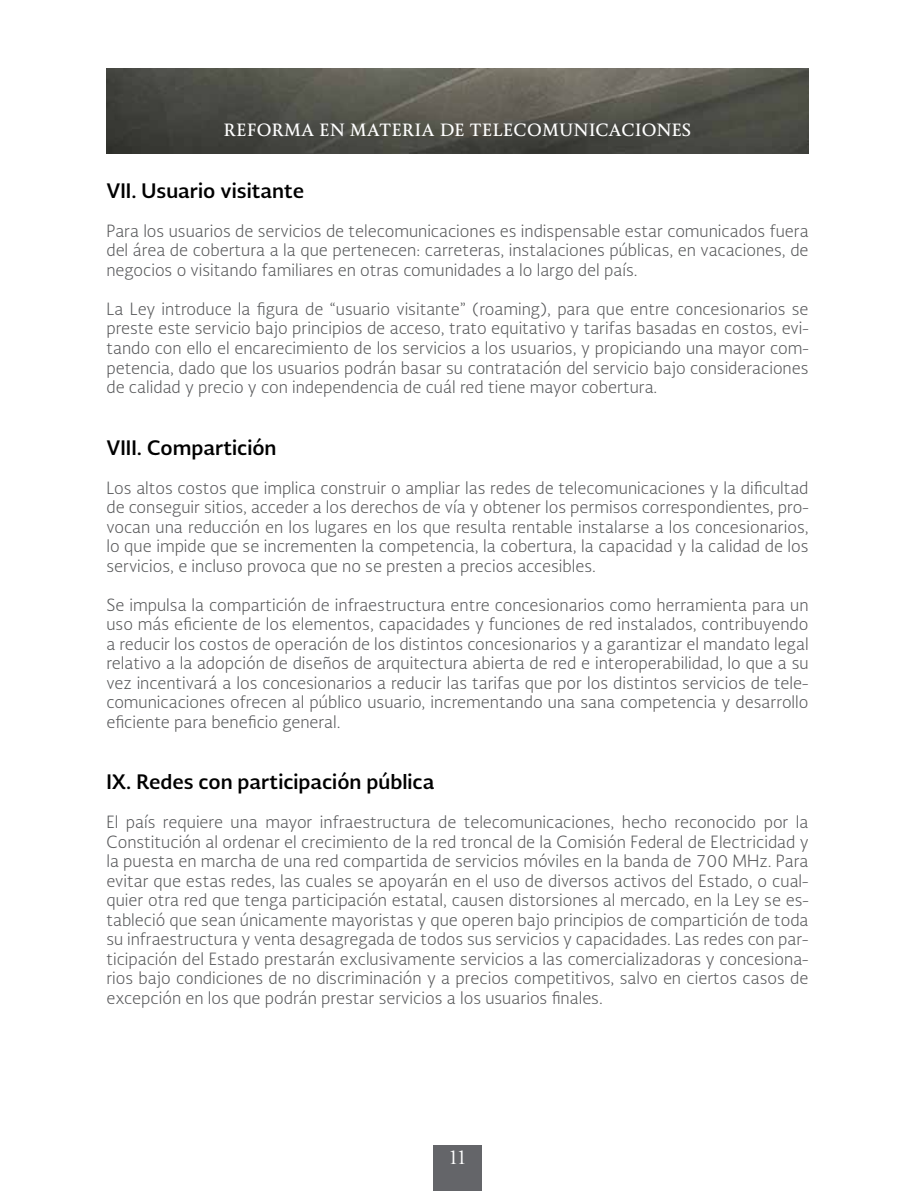
<style>
.page{position:relative;width:915px;height:1191px;background:#fff}
.page>*{position:absolute;margin:0;border:0;box-sizing:border-box;transform-origin:0 0}
.t1{font:700 19.5px "Soberana Sans";color:#000}
.t2{font:18px "Soberana Titular";color:#fff}
.t3{font:300 16.5px/19.5px "Soberana Sans";color:#58595b;text-align:justify}
.t4{font:700 16.5px "Soberana Titular";color:#fff}
</style>
<div class="page">
<img style="left:106px;top:68px;width:702px;height:85px">
<div style="left:433px;top:1145px;width:49px;height:46px;background:#646569"></div>
<p class="t4" style="left:223px;top:119px;width:469px">REFORMA EN MATERIA DE TELECOMUNICACIONES</p>
<p class="t1" style="left:106px;top:177px;width:199px">VII. Usuario visitante</p>
<p class="t3" style="left:106px;top:221px;width:703px">Para los usuarios de servicios de telecomunicaciones es indispensable estar comunicados fuera del área de cobertura a la que pertenecen: carreteras, instalaciones públicas, en vacaciones, de negocios o visitando familiares en otras comunidades a lo largo del país.</p>
<p class="t3" style="left:106px;top:299px;width:703px">La Ley introduce la figura de “usuario visitante” (roaming), para que entre concesionarios se preste este servicio bajo principios de acceso, trato equitativo y tarifas basadas en costos, evi&shy;tando con ello el encarecimiento de los servicios a los usuarios, y propiciando una mayor com&shy;petencia, dado que los usuarios podrán basar su contratación del servicio bajo consideraciones de calidad y precio y con independencia de cuál red tiene mayor cobertura.</p>
<p class="t1" style="left:106px;top:434px;width:171px">VIII. Compartición</p>
<p class="t3" style="left:106px;top:477px;width:703px">Los altos costos que implica construir o ampliar las redes de telecomunicaciones y la dificultad de conseguir sitios, acceder a los derechos de vía y obtener los permisos correspondientes, pro&shy;vocan una reducción en los lugares en los que resulta rentable instalarse a los concesionarios, lo que impide que se incrementen la competencia, la cobertura, la capacidad y la calidad de los servicios, e incluso provoca que no se presten a precios accesibles.</p>
<p class="t3" style="left:106px;top:594px;width:703px">Se impulsa la compartición de infraestructura entre concesionarios como herramienta para un uso más eficiente de los elementos, capacidades y funciones de red instalados, contribuyendo a reducir los costos de operación de los distintos concesionarios y a garantizar el mandato legal relativo a la adopción de diseños de arquitectura abierta de red e interoperabilidad, lo que a su vez incentivará a los concesionarios a reducir las tarifas que por los distintos servicios de tele&shy;comunicaciones ofrecen al público usuario, incrementando una sana competencia y desarrollo eficiente para beneficio general.</p>
<p class="t1" style="left:106px;top:768px;width:329px">IX. Redes con participación pública</p>
<p class="t3" style="left:106px;top:812px;width:703px">El país requiere una mayor infraestructura de telecomunicaciones, hecho reconocido por la Constitución al ordenar el crecimiento de la red troncal de la Comisión Federal de Electricidad y la puesta en marcha de una red compartida de servicios móviles en la banda de 700 MHz. Para evitar que estas redes, las cuales se apoyarán en el uso de diversos activos del Estado, o cual&shy;quier otra red que tenga participación estatal, causen distorsiones al mercado, en la Ley se es&shy;tableció que sean únicamente mayoristas y que operen bajo principios de compartición de toda su infraestructura y venta desagregada de todos sus servicios y capacidades. Las redes con par&shy;ticipación del Estado prestarán exclusivamente servicios a las comercializadoras y concesiona&shy;rios bajo condiciones de no discriminación y a precios competitivos, salvo en ciertos casos de excepción en los que podrán prestar servicios a los usuarios finales.</p>
<p class="t2" style="left:449px;top:1146px;width:18px">11</p>
</div>
